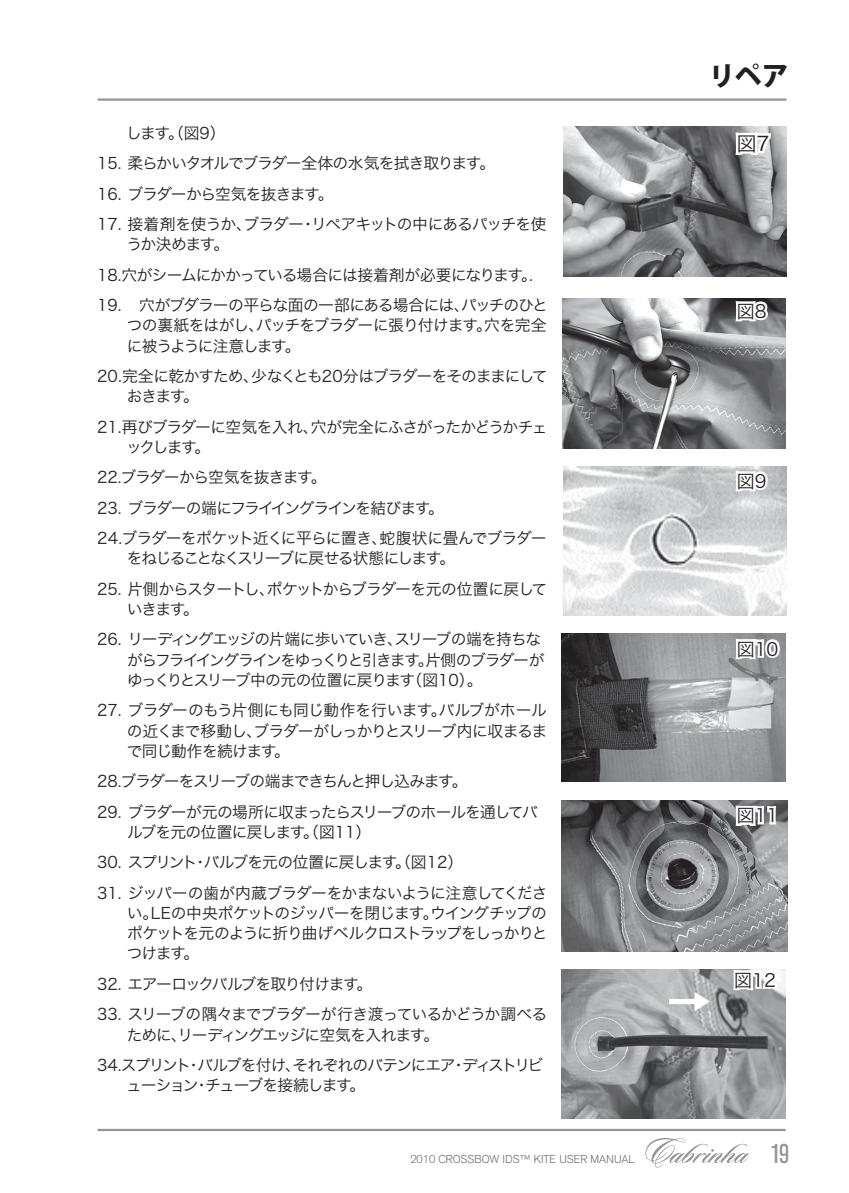
<style>
.page{position:relative;width:849px;height:1193px;background:#fff}
.page>*{position:absolute;margin:0;border:0;box-sizing:border-box;transform-origin:0 0}
.t1{font:800 27px "Koz Go Pro";color:#231f20}
.t2{font:condensed 27px "Akzidenz Grotesk BE";color:#939598}
.t3{font:19.8px "Hira Kaku Pro W3";color:#231f20}
.t4{font:18px "Hira Kaku Pro W3";color:#231f20}
.t5{font:15.75px/20.2px "Hira Kaku Pro W3";letter-spacing:-.07em;color:#231f20}
.t6{font:15.75px/20.2px "Hira Kaku Pro W3";letter-spacing:-.09em;color:#231f20}
.t7{font:15.75px "Hira Kaku Pro W3";letter-spacing:-.105em;color:#231f20}
.t8{font:300 11.25px "Akzidenz Grotesk";color:#717275}
</style>
<div class="page">
<hr style="left:98px;top:1129px;width:687px;height:2px;background:#939598">
<svg style="left:645px;top:1138px;width:103px;height:29px"></svg>
<hr style="left:98px;top:98px;width:688px;height:3px;background:#939598">
<img style="left:563px;top:127px;width:222px;height:149px">
<svg style="left:731px;top:130px;width:44px;height:27px"></svg>
<img style="left:561px;top:633px;width:224px;height:148px">
<img style="left:561px;top:800px;width:225px;height:151px">
<img style="left:561px;top:969px;width:223px;height:150px">
<img style="left:563px;top:466px;width:223px;height:150px">
<img style="left:562px;top:299px;width:223px;height:149px">
<div style="left:668px;top:999px;width:28px;height:5px;background:#fff"></div>
<svg style="left:694px;top:992px;width:15px;height:19px"></svg>
<svg style="left:732px;top:298px;width:52px;height:26px"></svg>
<svg style="left:732px;top:466px;width:38px;height:28px"></svg>
<svg style="left:732px;top:803px;width:45px;height:25px"></svg>
<svg style="left:732px;top:635px;width:50px;height:26px"></svg>
<svg style="left:729px;top:969px;width:51px;height:23px"></svg>
<p class="t5" style="left:126px;top:122px;width:101px">します。（図9）</p>
<p class="t5" style="left:97px;top:152px;width:399px">15. 柔らかいタオルでブラダー全体の水気を拭き取ります。</p>
<p class="t5" style="left:97px;top:183px;width:238px">16. ブラダーから空気を抜きます。</p>
<p class="t5" style="left:126px;top:213px;width:421px;text-indent:-29px">17. 接着剤を使うか、ブラダー・リペアキットの中にあるパッチを使うか決めます。</p>
<p class="t5" style="left:97px;top:264px;width:441px">18.穴がシームにかかっている場合には接着剤が必要になります。.</p>
<p class="t5" style="left:127px;top:294px;width:422px;text-align:justify;text-indent:-30px">19. 穴がブダラーの平らな面の一部にある場合には、パッチのひとつの裏紙をはがし、パッチをブラダーに張り付けます。穴を完全に被うように注意します。</p>
<p class="t5" style="left:127px;top:365px;width:422px;text-indent:-30px">20.完全に乾かすため、少なくとも20分はブラダーをそのままにしておきます。</p>
<p class="t5" style="left:126px;top:415px;width:423px;text-indent:-29px">21.再びブラダーに空気を入れ、穴が完全にふさがったかどうかチェックします。</p>
<p class="t5" style="left:97px;top:466px;width:231px">22.ブラダーから空気を抜きます。</p>
<p class="t5" style="left:97px;top:491px;width:450px;line-height:30.4px">23. ブラダーの端にフライイングラインを結びます。<br>24.ブラダーをポケット近くに平らに置き、蛇腹状に畳んでブラダー</p>
<p class="t7" style="left:127px;top:544px;width:329px">をねじることなくスリーブに戻せる状態にします。</p>
<p class="t5" style="left:127px;top:578px;width:422px;text-indent:-30px">25. 片側からスタートし、ポケットからブラダーを元の位置に戻していきます。</p>
<p class="t6" style="left:127px;top:628px;width:418px;text-indent:-30px">26. リーディングエッジの片端に歩いていき、スリーブの端を持ちながらフライイングラインをゆっくりと引きます。片側のブラダーがゆっくりとスリーブ中の元の位置に戻ります（図10）。</p>
<p class="t5" style="left:127px;top:699px;width:422px;text-align:justify;text-indent:-30px">27. ブラダーのもう片側にも同じ動作を行います。バルブがホールの近くまで移動し、ブラダーがしっかりとスリーブ内に収まるまで同じ動作を続けます。</p>
<p class="t5" style="left:97px;top:770px;width:372px">28.ブラダーをスリーブの端まできちんと押し込みます。</p>
<p class="t5" style="left:127px;top:800px;width:412px;text-indent:-30px">29. ブラダーが元の場所に収まったらスリーブのホールを通してバルブを元の位置に戻します。（図11）</p>
<p class="t5" style="left:97px;top:851px;width:367px">30. スプリント・バルブを元の位置に戻します。（図12）</p>
<p class="t5" style="left:127px;top:881px;width:422px;text-align:justify;text-indent:-30px">31. ジッパーの歯が内蔵ブラダーをかまないように注意してください。LEの中央ポケットのジッパーを閉じます。ウイングチップのポケットを元のように折り曲げベルクロストラップをしっかりとつけます。</p>
<p class="t5" style="left:97px;top:972px;width:277px">32. エアーロックバルブを取り付けます。</p>
<p class="t5" style="left:127px;top:1003px;width:421px;text-indent:-30px">33. スリーブの隅々までブラダーが行き渡っているかどうか調べるために、リーディングエッジに空気を入れます。</p>
<p class="t5" style="left:126px;top:1053px;width:418px;text-indent:-29px">34.スプリント・バルブを付け、それぞれのバテンにエア・ディストリビューション・チューブを接続します。</p>
<h1 class="t1" style="left:708px;top:59px;width:82px">リペア</h1>
<p class="t3" style="left:736px;top:126px;width:34px">図7</p>
<p class="t4" style="left:736px;top:295px;width:31px">図8</p>
<p class="t4" style="left:736px;top:465px;width:31px">図9</p>
<p class="t4" style="left:736px;top:633px;width:43px">図10</p>
<p class="t4" style="left:736px;top:799px;width:43px">図11</p>
<p class="t4" style="left:733px;top:964px;width:43px">図12</p>
<p class="t8" style="left:410px;top:1153px;width:226px">2010 CROSSBOW IDS™ KITE USER MANUAL</p>
<h1 class="t2" style="left:770px;top:1138px;width:20px">19</h1>
</div>
